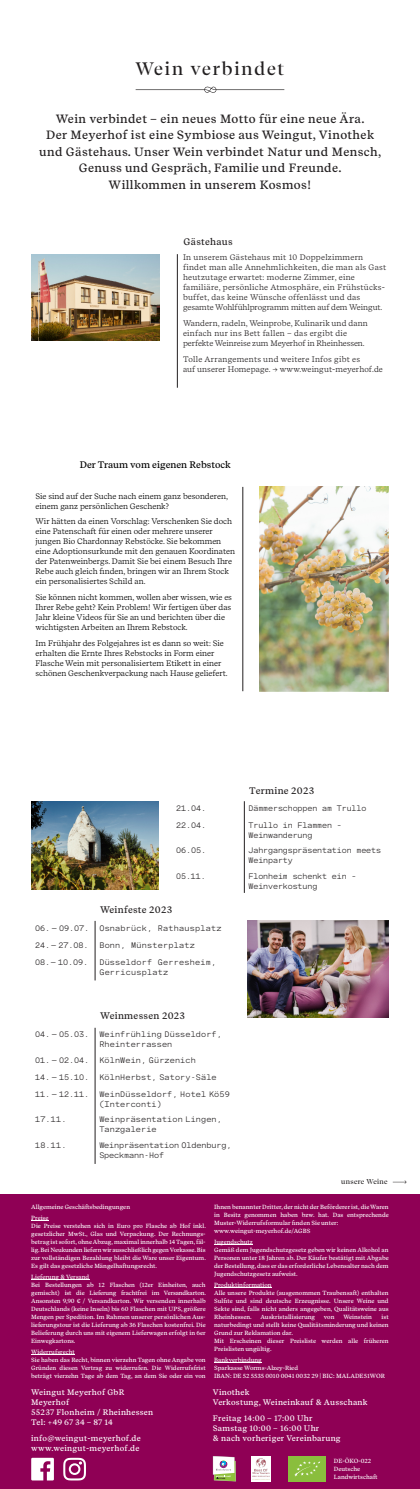
<style>
.page{position:relative;width:420px;height:1489px;background:#fff}
.page>*{position:absolute;margin:0;border:0;box-sizing:border-box;transform-origin:0 0}
.t1{font:500 18px "Recife Display";letter-spacing:.1em;color:#221f20}
.t2{font:500 12px/16.5px "Recife Text";letter-spacing:.03em;color:#221f20;text-align:center}
.t3{font:500 9.5px "Recife Text";letter-spacing:.03em;color:#221f20}
.t4{font:500 9.5px "Recife Text";color:#000}
.t5{font:8px/10px "Recife Text";color:#000}
.t6{font:8px/10px "Spezia Mono";letter-spacing:.015em;color:#221f20}
.t7{font:8px/10px "Recife Text";letter-spacing:.03em;color:#221f20}
.t8{font:500 8px/10px "Recife Text";letter-spacing:.03em;color:#fff}
.t9{font:8px/10px "Recife Text";letter-spacing:.01em;color:#221f20}
.t10{font:8px/10px "Spezia Mono";letter-spacing:-.01em;color:#221f20}
.t11{font:8px/9.6px "Spezia Mono";letter-spacing:-.015em;color:#221f20}
.t12{font:500 7px "Recife Display";letter-spacing:.05em;color:#221f20}
.t13{font:500 6px/8px "Recife Text";color:#fff}
</style>
<div class="page">
<div style="left:0;top:1193px;width:420px;height:295px;background:#8f0055"></div>
<svg style="left:213px;top:1456px;width:23px;height:25px"></svg>
<svg style="left:251px;top:1456px;width:19px;height:25px"></svg>
<img style="left:253px;top:1457px;width:16px;height:22px">
<div style="left:288px;top:1456px;width:38px;height:25px;background:#8abe3d"></div>
<svg style="left:294px;top:1461px;width:26px;height:15px"></svg>
<svg style="left:63px;top:1457px;width:23px;height:23px"></svg>
<svg style="left:31px;top:1457px;width:23px;height:23px"></svg>
<svg style="left:31px;top:1220px;width:17px;height:1px"></svg>
<hr style="left:31px;top:1278px;width:58px;height:1px;background:#fff">
<hr style="left:31px;top:1353px;width:44px;height:1px;background:#fff">
<hr style="left:214px;top:1244px;width:39px;height:1px;background:#fff">
<hr style="left:214px;top:1286px;width:57px;height:1px;background:#fff">
<hr style="left:214px;top:1361px;width:48px;height:1px;background:#fff">
<svg style="left:392px;top:1180px;width:14px;height:3px"></svg>
<img style="left:247px;top:920px;width:141px;height:97px">
<img style="left:31px;top:255px;width:128px;height:86px">
<img style="left:31px;top:801px;width:128px;height:88px">
<hr style="left:95px;top:1027px;width:1px;height:136px;background:#221f20">
<hr style="left:95px;top:920px;width:1px;height:60px;background:#221f20">
<hr style="left:244px;top:801px;width:1px;height:91px;background:#221f20">
<hr style="left:242px;top:487px;width:1px;height:204px;background:#221f20">
<hr style="left:177px;top:254px;width:1px;height:134px;background:#221f20">
<svg style="left:135px;top:87px;width:149px;height:6px"></svg>
<img style="left:259px;top:487px;width:129px;height:204px">
<h1 class="t1" style="left:135px;top:61px;width:150px">Wein verbindet</h1>
<h2 class="t2" style="left:39px;top:111px;width:343px">Wein verbindet – ein neues Motto für eine neue Ära.<br>Der Meyerhof ist eine Symbiose aus Weingut, Vinothek und Gästehaus. Unser Wein verbindet Natur und Mensch, Genuss und Gespräch, Familie und Freunde.<br>Willkommen in unserem Kosmos!</h2>
<h3 class="t3" style="left:183px;top:238px;width:50px">Gästehaus</h3>
<p class="t7" style="left:183px;top:253px;width:205px">In unserem Gästehaus mit 10 Doppelzimmern findet man alle Annehmlichkeiten, die man als Gast heutzutage erwartet: moderne Zimmer, eine familiäre, persönliche Atmosphäre, ein Frühstücks&shy;buffet, das keine Wünsche offenlässt und das gesamte Wohlfühlprogramm mitten auf dem Weingut.</p>
<h3 class="t9" style="left:183px;top:319px;width:186px">Wandern, radeln, Weinprobe, Kulinarik und dann einfach nur ins Bett fallen – das ergibt die perfekte Weinreise zum Meyerhof in Rheinhessen.</h3>
<h3 class="t9" style="left:183px;top:354px;width:201px">Tolle Arrangements und weitere Infos gibt es<br>auf unserer Homepage. → www.weingut-meyerhof.de</h3>
<h3 class="t4" style="left:80px;top:461px;width:152px">Der Traum vom eigenen Rebstock</h3>
<h3 class="t5" style="left:35px;top:491px;width:194px">Sie sind auf der Suche nach einem ganz besonderen, einem ganz persönlichen Geschenk?</h3>
<p class="t5" style="left:35px;top:517px;width:201px">Wir hätten da einen Vorschlag: Verschenken Sie doch eine Patenschaft für einen oder mehrere unserer jungen Bio Chardonnay Rebstöcke. Sie bekommen eine Adoptionsurkunde mit den genauen Koordinaten der Patenweinbergs. Damit Sie bei einem Besuch Ihre Rebe auch gleich finden, bringen wir an Ihrem Stock ein personalisiertes Schild an.</p>
<h3 class="t5" style="left:35px;top:593px;width:198px">Sie können nicht kommen, wollen aber wissen, wie es Ihrer Rebe geht? Kein Problem! Wir fertigen über das Jahr kleine Videos für Sie an und berichten über die wichtigsten Arbeiten an Ihrem Rebstock.</h3>
<h3 class="t5" style="left:35px;top:638px;width:194px">Im Frühjahr des Folgejahres ist es dann so weit: Sie erhalten die Ernte Ihres Rebstocks in Form einer Flasche Wein mit personalisiertem Etikett in einer schönen Geschenkverpackung nach Hause geliefert.</h3>
<h3 class="t3" style="left:249px;top:787px;width:67px">Termine 2023</h3>
<h3 class="t6" style="left:176px;top:803px;width:31px">21.04.</h3>
<h3 class="t10" style="left:248px;top:803px;width:119px">Dämmerschoppen am Trullo</h3>
<h3 class="t6" style="left:176px;top:820px;width:31px">22.04.</h3>
<h3 class="t10" style="left:248px;top:820px;width:95px">Trullo in Flammen –<br>Weinwanderung</h3>
<h3 class="t6" style="left:176px;top:846px;width:31px">06.05.</h3>
<h3 class="t10" style="left:248px;top:846px;width:134px">Jahrgangspräsentation meets<br>Weinparty</h3>
<h3 class="t6" style="left:176px;top:871px;width:31px">05.11.</h3>
<h3 class="t10" style="left:248px;top:871px;width:109px">Flonheim schenkt ein –<br>Weinverkostung</h3>
<h3 class="t3" style="left:100px;top:906px;width:74px">Weinfeste 2023</h3>
<h3 class="t6" style="left:35px;top:923px;width:55px">06. — 09.07.</h3>
<h3 class="t6" style="left:99px;top:923px;width:124px">Osnabrück, Rathausplatz</h3>
<h3 class="t6" style="left:35px;top:940px;width:55px">24.— 27.08.</h3>
<h3 class="t6" style="left:99px;top:940px;width:97px">Bonn, Münsterplatz</h3>
<h3 class="t6" style="left:35px;top:957px;width:55px">08.— 10.09.</h3>
<h3 class="t6" style="left:99px;top:957px;width:118px">Düsseldorf Gerresheim,<br>Gerricusplatz</h3>
<h3 class="t3" style="left:100px;top:1011px;width:86px">Weinmessen 2023</h3>
<h3 class="t6" style="left:35px;top:1030px;width:55px">04. — 05.03.</h3>
<h3 class="t6" style="left:99px;top:1030px;width:124px">Weinfrühling Düsseldorf,<br>Rheinterrassen</h3>
<h3 class="t6" style="left:35px;top:1055px;width:55px">01. — 02.04.</h3>
<h3 class="t6" style="left:99px;top:1055px;width:98px">KölnWein, Gürzenich</h3>
<h3 class="t6" style="left:35px;top:1072px;width:55px">14. — 15.10.</h3>
<h3 class="t6" style="left:99px;top:1072px;width:119px">KölnHerbst, Satory-Säle</h3>
<h3 class="t6" style="left:35px;top:1089px;width:55px">11. — 12.11.</h3>
<h3 class="t6" style="left:99px;top:1089px;width:132px">WeinDüsseldorf, Hotel Kö59 (Interconti)</h3>
<h3 class="t6" style="left:35px;top:1115px;width:33px">17.11.</h3>
<h3 class="t6" style="left:99px;top:1115px;width:124px">Weinpräsentation Lingen,<br>Tanzgalerie</h3>
<h3 class="t6" style="left:35px;top:1140px;width:33px">18.11.</h3>
<h3 class="t11" style="left:99px;top:1141px;width:133px">Weinpräsentation Oldenburg,<br>Speckmann-Hof</h3>
<p class="t12" style="left:341px;top:1178px;width:48px">unsere Weine</p>
<p class="t13" style="left:31px;top:1201px;width:100px;line-height:10.8px">Allgemeine Geschäftsbedingungen<br>Preise</p>
<p class="t13" style="left:31px;top:1222px;width:176px;text-align:justify">Die Preise verstehen sich in Euro pro Flasche ab Hof inkl. gesetzlicher MwSt., Glas und Verpackung. Der Rechnungs&shy;betrag ist sofort, ohne Abzug,maximal innerhalb 14 Tagen, fäl&shy;lig. Bei Neukunden liefern wir ausschließlich gegen Vorkasse. Bis zur vollständigen Bezahlung bleibt die Ware unser Eigentum.<br>Es gilt das gesetzliche Mängelhaftungsrecht.</p>
<p class="t13" style="left:31px;top:1272px;width:176px">Lieferung &amp; Versand<br>Bei Bestellungen ab 12 Flaschen (12er Einheiten, auch gemischt) ist die Lieferung frachtfrei im Versandkarton.<br>Ansonsten 9,90 € / Versandkarton. Wir versenden innerhalb Deutschlands (keine Inseln) bis 60 Flaschen mit UPS, größere Mengen per Spedition. Im Rahmen unserer persönlichen Aus&shy;lieferungstour ist die Lieferung ab 36 Flaschen kostenfrei. Die Belieferung durch uns mit eigenem Lieferwagen erfolgt in 6er Einwegkartons.</p>
<p class="t13" style="left:31px;top:1347px;width:176px">Widerrufsrecht<br>Sie haben das Recht, binnen vierzehn Tagen ohne Angabe von Gründen diesen Vertrag zu widerrufen. Die Widerrufsfrist beträgt vierzehn Tage ab dem Tag, an dem Sie oder ein von</p>
<p class="t13" style="left:214px;top:1203px;width:176px">Ihnen benannter Dritter, der nicht der Beförderer ist, dieWaren in Besitz genommen haben bzw. hat. Das entsprechende Muster-Widerrufsformular finden Sie unter: www.weingut-meyerhof.de/AGBS</p>
<p class="t13" style="left:214px;top:1238px;width:176px">Jugendschutz<br>Gemäß dem Jugendschutzgesetz geben wir keinen Alkohol an Personen unter 18 Jahren ab. Der Käufer bestätigt mit Abgabe der Bestellung, dass er das erforderliche Lebensalter nach dem Jugendschutzgesetz aufweist.</p>
<p class="t13" style="left:214px;top:1280px;width:176px">Produktinformation<br>Alle unsere Produkte (ausgenommen Traubensaft) enthalten Sulfite und sind deutsche Erzeugnisse. Unsere Weine und Sekte sind, falls nicht anders angegeben, Qualitätsweine aus Rheinhessen.</p>
<p class="t13" style="left:260px;top:1312px;width:56px">Auskristallisierung</p>
<p class="t13" style="left:324px;top:1312px;width:12px">von</p>
<p class="t13" style="left:343px;top:1312px;width:30px">Weinstein</p>
<p class="t13" style="left:214px;top:1312px;width:176px;text-indent:167px">ist naturbedingt und stellt keine Qualitätsminderung und keinen Grund zur Reklamation dar.<br>Mit Erscheinen dieser Preisliste werden alle früheren Preislisten ungültig.</p>
<p class="t13" style="left:214px;top:1355px;width:172px">Bankverbindung<br>Sparkasse Worms-Alzey-Ried<br>IBAN: DE 52 5535 0010 0041 0032 29 | BIC: MALADE51WOR</p>
<h3 class="t8" style="left:31px;top:1387px;width:123px">Weingut Meyerhof GbR<br>Meyerhof<br>55237 Flonheim / Rheinhessen<br>Tel: +49 67 34 – 87 14</h3>
<h3 class="t8" style="left:31px;top:1433px;width:111px">info@weingut-meyerhof.de www.weingut-meyerhof.de</h3>
<h3 class="t8" style="left:213px;top:1387px;width:156px">Vinothek<br>Verkostung, Weineinkauf &amp; Ausschank</h3>
<h3 class="t8" style="left:213px;top:1413px;width:129px">Freitag 14:00 – 17:00 Uhr<br>Samstag 10:00 – 16:00 Uhr<br>&amp; nach vorheriger Vereinbarung</h3>
<p class="t13" style="left:333px;top:1457px;width:45px">DE-ÖKO-022<br>Deutsche<br>Landwirtschaft</p>
</div>
